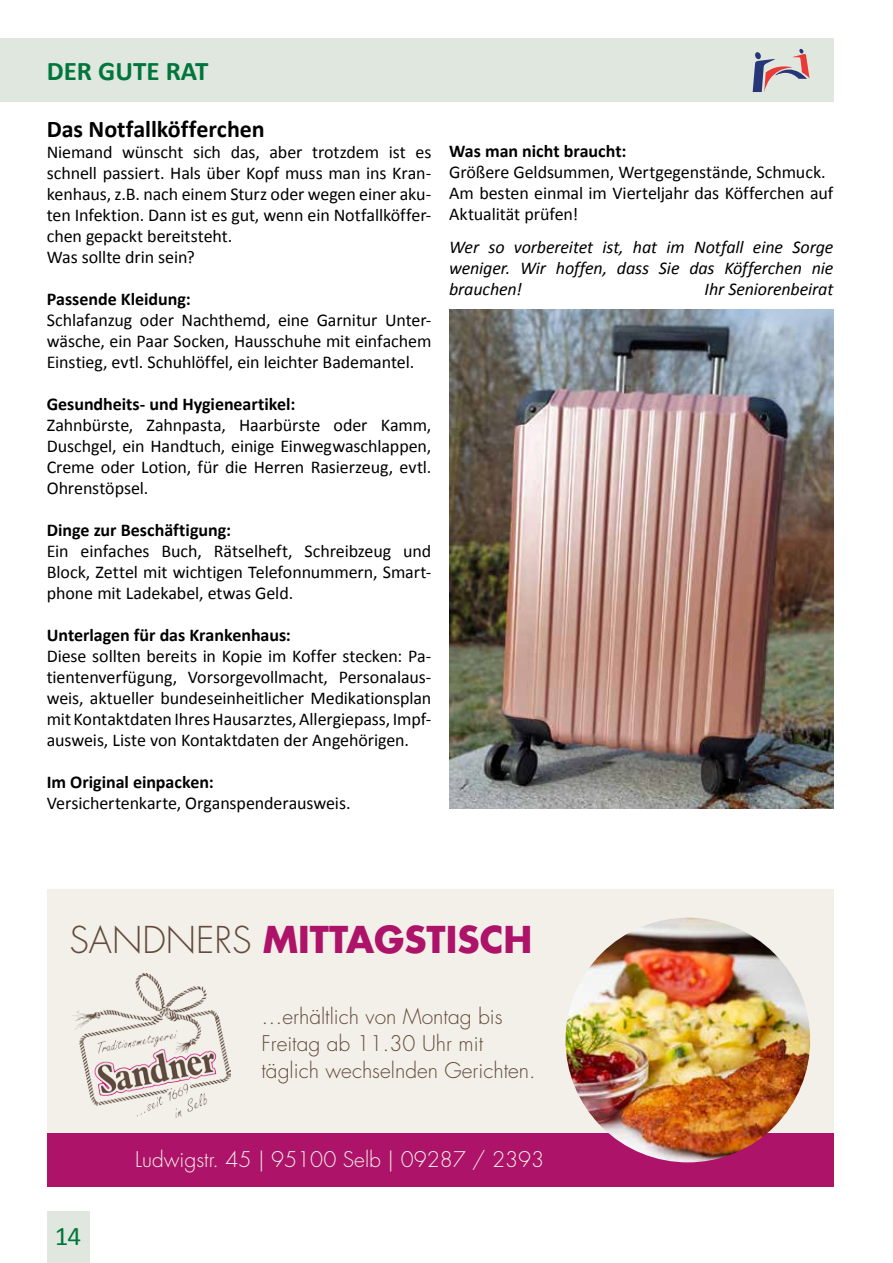
<style>
.page{position:relative;width:893px;height:1263px;background:#fff}
.page>*{position:absolute;margin:0;border:0;box-sizing:border-box;transform-origin:0 0}
.t1{font:700 36px "Futura";color:#ad1368}
.t2{font:700 27px "Calibri";color:#00763c}
.t3{font:27px "Calibri";color:#00763c}
.t4{font:700 24px "Calibri";letter-spacing:-.005em;color:#000}
.t5{font:300 21px/27px "Futura";color:#634b3d}
.t6{font:300 21px "Futura";color:#f2f0ea}
.t7{font:18px/21px "Calibri";letter-spacing:-.005em;color:#000;text-align:justify}
.t8{font:700 18px "Calibri";letter-spacing:-.005em;color:#000}
.t9{font:italic 18px/21px "Calibri";letter-spacing:-.01em;color:#000;text-align:justify}
.s1{font-weight:300;color:#634b3d}
</style>
<div class="page">
<div style="left:47px;top:1212px;width:42px;height:51px;background:#e0e7de"></div>
<div style="left:0;top:38px;width:833px;height:64px;background:#e0e7de"></div>
<svg style="left:753px;top:49px;width:57px;height:43px"></svg>
<img style="left:450px;top:309px;width:384px;height:500px">
<div style="left:47px;top:889px;width:786px;height:297px;background:#f3f0e9"></div>
<div style="left:47px;top:1133px;width:786px;height:53px;background:#ad1368"></div>
<img style="left:565px;top:918px;width:245px;height:244px">
<img style="left:72px;top:974px;width:159px;height:143px">
<h2 class="t2" style="left:47px;top:54px;width:163px">DER GUTE RAT</h2>
<h3 class="t4" style="left:47px;top:114px;width:219px">Das Notfallköfferchen</h3>
<p class="t7" style="left:47px;top:141px;width:386px;text-align:left">Niemand wünscht sich das, aber trotzdem ist es schnell passiert. Hals über Kopf muss man ins Kran&shy;kenhaus, z.B. nach einem Sturz oder wegen einer aku&shy;ten Infektion. Dann ist es gut, wenn ein Notfallköffer&shy;chen gepackt bereitsteht.<br>Was sollte drin sein?</p>
<p class="t8" style="left:47px;top:288px;width:145px">Passende Kleidung:</p>
<p class="t7" style="left:47px;top:309px;width:386px">Schlafanzug oder Nachthemd, eine Garnitur Unter&shy;wäsche, ein Paar Socken, Hausschuhe mit einfachem Einstieg, evtl. Schuhlöffel, ein leichter Bademantel.</p>
<p class="t8" style="left:47px;top:393px;width:250px">Gesundheits- und Hygieneartikel:</p>
<p class="t7" style="left:47px;top:414px;width:386px">Zahnbürste, Zahnpasta, Haarbürste oder Kamm, Duschgel, ein Handtuch, einige Einwegwaschlappen, Creme oder Lotion, für die Herren Rasierzeug, evtl.<br>Ohrenstöpsel.</p>
<p class="t8" style="left:47px;top:519px;width:186px">Dinge zur Beschäftigung:</p>
<p class="t7" style="left:47px;top:540px;width:386px">Ein einfaches Buch, Rätselheft, Schreibzeug und Block, Zettel mit wichtigen Telefonnummern, Smart&shy;phone mit Ladekabel, etwas Geld.</p>
<p class="t8" style="left:47px;top:624px;width:246px">Unterlagen für das Krankenhaus:</p>
<p class="t7" style="left:47px;top:645px;width:386px">Diese sollten bereits in Kopie im Koffer stecken: Pa&shy;tientenverfügung, Vorsorgevollmacht, Personalaus&shy;weis, aktueller bundeseinheitlicher Medikationsplan mit Kontaktdaten Ihres Hausarztes, Allergiepass, Impf&shy;ausweis, Liste von Kontaktdaten der Angehörigen.</p>
<p class="t8" style="left:47px;top:771px;width:168px">Im Original einpacken:</p>
<p class="t7" style="left:47px;top:792px;width:305px">Versichertenkarte, Organspenderausweis.</p>
<p class="t8" style="left:449px;top:140px;width:179px">Was man nicht braucht:</p>
<p class="t7" style="left:449px;top:160px;width:386px;text-align:left">Größere Geldsummen, Wertgegenstände, Schmuck.<br>Am besten einmal im Vierteljahr das Köfferchen auf<br>Aktualität prüfen!</p>
<p class="t9" style="left:449px;top:236px;width:386px">Wer so vorbereitet ist, hat im Notfall eine Sorge weniger. Wir hoffen, dass Sie das Köfferchen nie brauchen!</p>
<p class="t9" style="left:705px;top:278px;width:130px">Ihr Seniorenbeirat</p>
<h1 class="t1" style="left:69px;top:916px;width:464px"><span class="s1">SANDNERS</span> MITTAGSTISCH</h1>
<p class="t5" style="left:262px;top:1004px;width:276px">…erhältlich von Montag bis<br>Freitag ab 11.30 Uhr mit täglich wechselnden Gerichten.</p>
<h2 class="t3" style="left:55px;top:1219px;width:28px">14</h2>
<p class="t6" style="left:135px;top:1146px;width:411px">Ludwigstr. 45 | 95100 Selb | 09287 / 2393</p>
</div>
